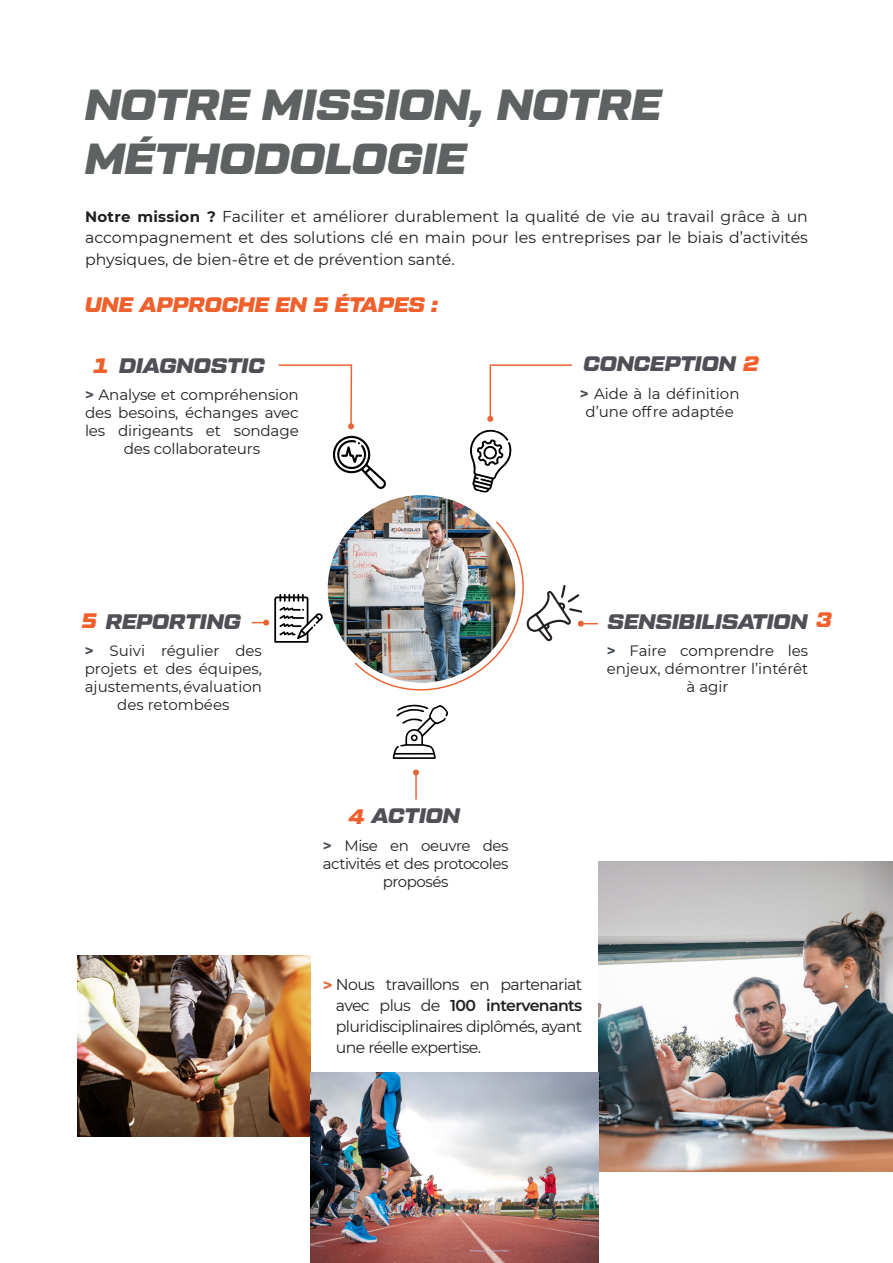
<style>
.page{position:relative;width:893px;height:1263px;background:#fff}
.page>*{position:absolute;margin:0;border:0;box-sizing:border-box;transform-origin:0 0}
.t1{font:italic 900 43.5px/54px "Tactic Sans";color:#5f6262}
.t2{font:italic 900 21px "Tactic Sans";color:#4f4f56}
.t3{font:italic 900 21px "Tactic Sans";color:#ef602d}
.t4{font:15.75px/21.3px "Montserrat";letter-spacing:-.04em;color:#231f20;text-align:justify}
.t5{font:15px/18px "Montserrat";letter-spacing:-.01em;color:#231f20;text-align:center}
.t6{font:15px/18px "Montserrat";letter-spacing:-.03em;color:#231f20;text-align:center}
.s1{font-weight:700;font-size:15px}
.s2{color:#ef602d}
.s3{font-weight:700;color:#474b53}
.s4{font-weight:700;font-size:16.5px;color:#ef602d}
.s5{font-weight:600}
</style>
<div class="page">
<img style="left:598px;top:862px;width:295px;height:309px">
<img style="left:78px;top:955px;width:232px;height:182px">
<svg style="left:470px;top:430px;width:42px;height:63px"></svg>
<svg style="left:333px;top:435px;width:53px;height:54px"></svg>
<img style="left:328px;top:495px;width:187px;height:188px;border-radius:94px">
<svg style="left:278px;top:364px;width:76px;height:65px"></svg>
<svg style="left:487px;top:364px;width:85px;height:58px"></svg>
<svg style="left:252px;top:594px;width:71px;height:49px"></svg>
<hr style="left:415px;top:772px;width:2px;height:28px;background:#e86535">
<svg style="left:413px;top:769px;width:6px;height:6px"></svg>
<img style="left:353px;top:520px;width:245px;height:239px">
<img style="left:310px;top:1072px;width:288px;height:191px">
<p class="t1" style="left:85px;top:80px;width:578px">NOTRE MISSION, NOTRE<br>MÉTHODOLOGIE</p>
<p class="t4" style="left:85px;top:206px;width:724px"><span class="s1">Notre mission ?</span> Faciliter et améliorer durablement la qualité de vie au travail grâce à un accompagnement et des solutions clé en main pour les entreprises par le biais d’activités physiques, de bien-être et de prévention santé.</p>
<p class="t3" style="left:85px;top:294px;width:355px">UNE APPROCHE EN 5 ÉTAPES :</p>
<p class="t3" style="left:94px;top:355px;width:16px">1</p>
<p class="t2" style="left:119px;top:355px;width:147px">DIAGNOSTIC</p>
<p class="t2" style="left:583px;top:353px;width:177px">CONCEPTION <span class="s2">2</span></p>
<p class="t5" style="left:85px;top:385px;width:215px"><span class="s3">&gt;</span> Analyse et compréhension des besoins, échanges avec les dirigeants et sondage des collaborateurs</p>
<p class="t5" style="left:580px;top:384px;width:161px"><span class="s3">&gt;</span> Aide à la définition d’une offre adaptée</p>
<p class="t2" style="left:82px;top:610px;width:161px"><span class="s2">5</span> REPORTING</p>
<p class="t5" style="left:85px;top:641px;width:179px"><span class="s3">&gt;</span> Suivi régulier des projets et des équipes, ajustements, évaluation des retombées</p>
<p class="t2" style="left:607px;top:610px;width:226px">SENSIBILISATION <span class="s2">3</span></p>
<p class="t5" style="left:607px;top:641px;width:203px"><span class="s3">&gt;</span> Faire comprendre les enjeux, démontrer l’intérêt à agir</p>
<p class="t2" style="left:349px;top:805px;width:113px"><span class="s2">4</span> ACTION</p>
<p class="t6" style="left:323px;top:836px;width:187px"><span class="s3">&gt;</span> Mise en oeuvre des activités et des protocoles proposés</p>
<p class="t4" style="left:323px;top:973px;width:261px"><span class="s4">&gt;</span> Nous travaillons en partenariat</p>
<p class="t4" style="left:336px;top:994px;width:248px">avec plus de <span class="s5">100 intervenants </span>pluridisciplinaires diplômés, ayant une réelle expertise.</p>
</div>
